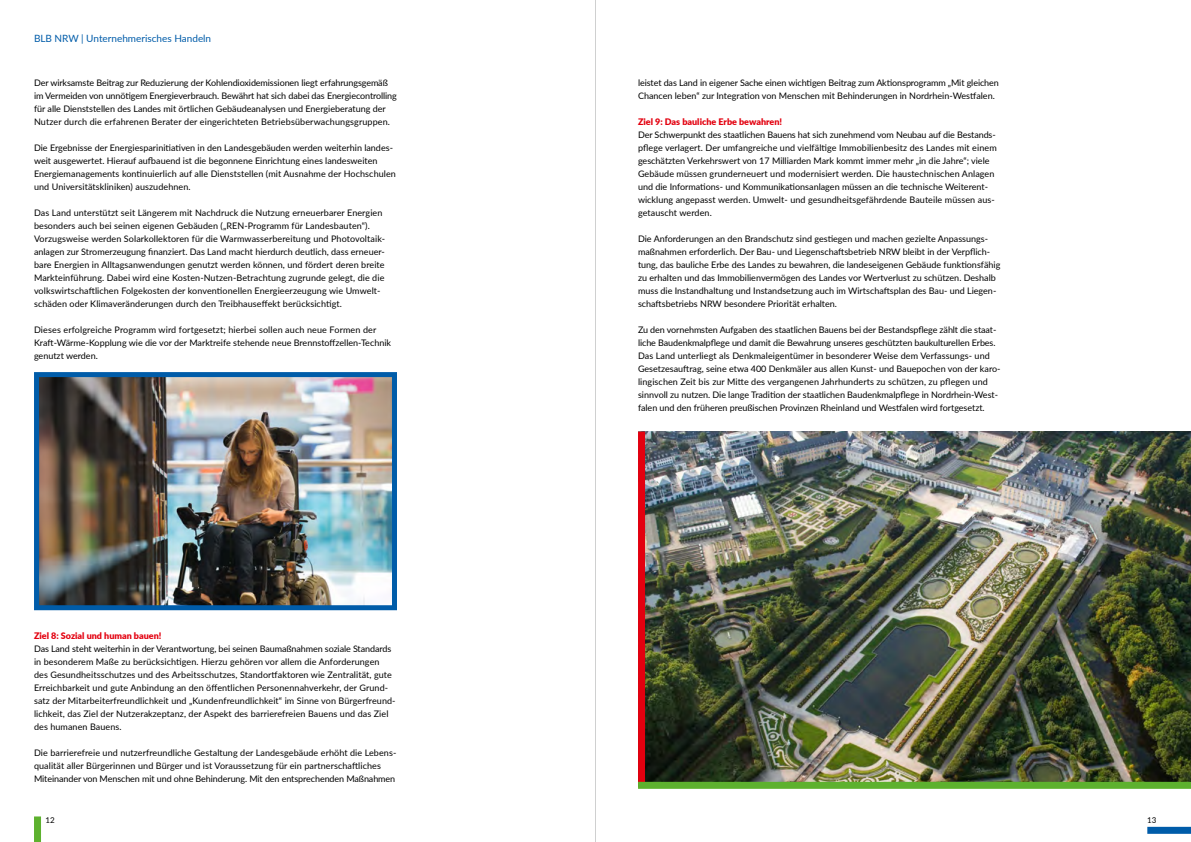
<style>
.page{position:relative;width:1191px;height:842px;background:#fff}
.page>*{position:absolute;margin:0;border:0;box-sizing:border-box;transform-origin:0 0}
.t1{font:10px "Lato";color:#005ca9}
.t2{font:9px/13px "Lato";color:#000}
.t3{font:900 9px "Lato";color:#e3000f}
.t4{font:8px "Lato";color:#000}
</style>
<div class="page">
<img style="left:40px;top:378px;width:351px;height:226px">
<div style="left:34px;top:372px;width:363px;height:238px;border:5px solid #005ca9"></div>
<div style="left:34px;top:816px;width:7px;height:26px;background:#5db12e"></div>
<div style="left:1147px;top:827px;width:44px;height:7px;background:#005ca9"></div>
<img style="left:645px;top:432px;width:546px;height:350px">
<div style="left:638px;top:432px;width:7px;height:351px;background:#e3000f"></div>
<div style="left:638px;top:782px;width:553px;height:7px;background:#5db12e"></div>
<hr style="left:595px;top:0;width:1px;height:842px;background:#cfd0d0">
<p class="t1" style="left:34px;top:31px;width:179px">BLB NRW | Unternehmerisches Handeln</p>
<p class="t2" style="left:34px;top:76px;width:364px">Der wirksamste Beitrag zur Reduzierung der Kohlendioxidemissionen liegt erfahrungsgemäß im Vermeiden von unnötigem Energieverbrauch. Bewährt hat sich dabei das Energiecontrolling für alle Dienststellen des Landes mit örtlichen Gebäudeanalysen und Energieberatung der Nutzer durch die erfahrenen Berater der eingerichteten Betriebsüberwachungsgruppen.</p>
<p class="t2" style="left:34px;top:141px;width:363px">Die Ergebnisse der Energiesparinitiativen in den Landesgebäuden werden weiterhin landes&shy;weit ausgewertet. Hierauf aufbauend ist die begonnene Einrichtung eines landesweiten Energiemanagements kontinuierlich auf alle Dienststellen (mit Ausnahme der Hochschulen und Universitätskliniken) auszudehnen.</p>
<p class="t2" style="left:34px;top:206px;width:352px">Das Land unterstützt seit Längerem mit Nachdruck die Nutzung erneuerbarer Energien besonders auch bei seinen eigenen Gebäuden („REN-Programm für Landesbauten“).<br>Vorzugsweise werden Solarkollektoren für die Warmwasserbereitung und Photovoltaik&shy;anlagen zur Stromerzeugung finanziert. Das Land macht hierdurch deutlich, dass erneuer&shy;bare Energien in Alltagsanwendungen genutzt werden können, und fördert deren breite Markteinführung. Dabei wird eine Kosten-Nutzen-Betrachtung zugrunde gelegt, die die volkswirtschaftlichen Folgekosten der konventionellen Energieerzeugung wie Umwelt&shy;schäden oder Klimaveränderungen durch den Treibhauseffekt berücksichtigt.</p>
<p class="t2" style="left:34px;top:323px;width:358px">Dieses erfolgreiche Programm wird fortgesetzt; hierbei sollen auch neue Formen der<br>Kraft-Wärme-Kopplung wie die vor der Marktreife stehende neue Brennstoffzellen-Technik genutzt werden.</p>
<p class="t3" style="left:34px;top:629px;width:129px">Ziel 8: Sozial und human bauen!</p>
<p class="t2" style="left:34px;top:642px;width:363px">Das Land steht weiterhin in der Verantwortung, bei seinen Baumaßnahmen soziale Standards in besonderem Maße zu berücksichtigen. Hierzu gehören vor allem die Anforderungen des Gesundheitsschutzes und des Arbeitsschutzes, Standortfaktoren wie Zentralität, gute Erreichbarkeit und gute Anbindung an den öffentlichen Personennahverkehr, der Grund&shy;satz der Mitarbeiterfreundlichkeit und „Kundenfreundlichkeit“ im Sinne von Bürgerfreund&shy;lichkeit, das Ziel der Nutzerakzeptanz, der Aspekt des barrierefreien Bauens und das Ziel des humanen Bauens.</p>
<p class="t2" style="left:34px;top:746px;width:363px">Die barrierefreie und nutzerfreundliche Gestaltung der Landesgebäude erhöht die Lebens&shy;qualität aller Bürgerinnen und Bürger und ist Voraussetzung für ein partnerschaftliches<br>Miteinander von Menschen mit und ohne Behinderung. Mit den entsprechenden Maßnahmen</p>
<p class="t2" style="left:638px;top:76px;width:362px">leistet das Land in eigener Sache einen wichtigen Beitrag zum Aktionsprogramm „Mit gleichen<br>Chancen leben“ zur Integration von Menschen mit Behinderungen in Nordrhein-Westfalen.</p>
<p class="t3" style="left:638px;top:115px;width:146px">Ziel 9: Das bauliche Erbe bewahren!</p>
<p class="t2" style="left:638px;top:128px;width:360px">Der Schwerpunkt des staatlichen Bauens hat sich zunehmend vom Neubau auf die Bestands&shy;pflege verlagert. Der umfangreiche und vielfältige Immobilienbesitz des Landes mit einem geschätzten Verkehrswert von 17 Milliarden Mark kommt immer mehr „in die Jahre“; viele Gebäude müssen grunderneuert und modernisiert werden. Die haustechnischen Anlagen und die Informations- und Kommunikationsanlagen müssen an die technische Weiterent&shy;wicklung angepasst werden. Umwelt- und gesundheitsgefährdende Bauteile müssen aus&shy;getauscht werden.</p>
<p class="t2" style="left:638px;top:232px;width:364px">Die Anforderungen an den Brandschutz sind gestiegen und machen gezielte Anpassungs&shy;maßnahmen erforderlich. Der Bau- und Liegenschaftsbetrieb NRW bleibt in der Verpflich&shy;tung, das bauliche Erbe des Landes zu bewahren, die landeseigenen Gebäude funktionsfähig zu erhalten und das Immobilienvermögen des Landes vor Wertverlust zu schützen. Deshalb muss die Instandhaltung und Instandsetzung auch im Wirtschaftsplan des Bau- und Liegen&shy;schaftsbetriebs NRW besondere Priorität erhalten.</p>
<p class="t2" style="left:638px;top:323px;width:364px">Zu den vornehmsten Aufgaben des staatlichen Bauens bei der Bestandspflege zählt die staat&shy;liche Baudenkmalpflege und damit die Bewahrung unseres geschützten baukulturellen Erbes.<br>Das Land unterliegt als Denkmaleigentümer in besonderer Weise dem Verfassungs- und Gesetzesauftrag, seine etwa 400 Denkmäler aus allen Kunst- und Bauepochen von der karo&shy;lingischen Zeit bis zur Mitte des vergangenen Jahrhunderts zu schützen, zu pflegen und sinnvoll zu nutzen. Die lange Tradition der staatlichen Baudenkmalpflege in Nordrhein-West&shy;falen und den früheren preußischen Provinzen Rheinland und Westfalen wird fortgesetzt.</p>
<p class="t4" style="left:45px;top:814px;width:11px">12</p>
<p class="t4" style="left:1147px;top:814px;width:11px">13</p>
</div>
